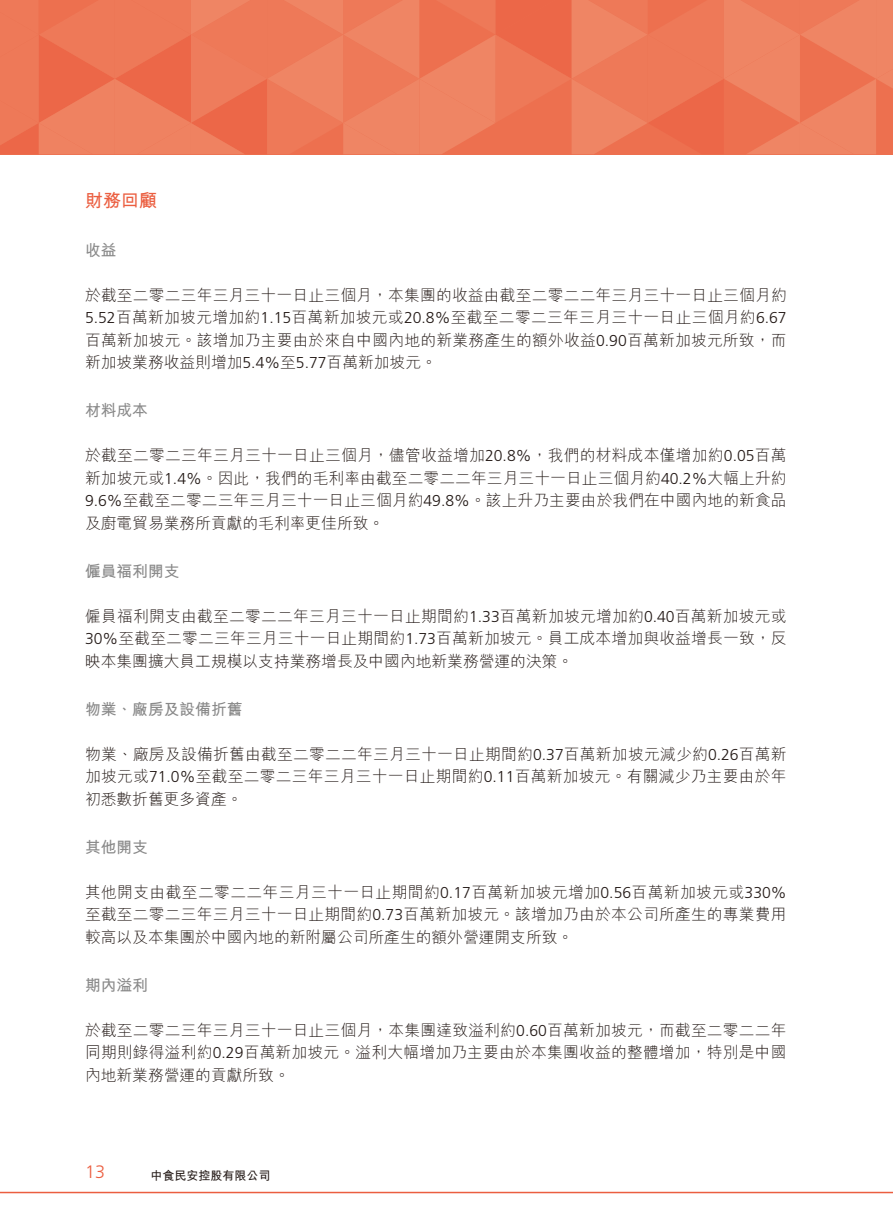
<style>
.page{position:relative;width:893px;height:1212px;background:#fff}
.page>*{position:absolute;margin:0;border:0;box-sizing:border-box;transform-origin:0 0}
.t1{font:700 18px "M Hei HK";color:#eb5e40}
.t2{font:300 18px "Frutiger LT Std";color:#eb5e40}
.t3{font:300 15.75px/22.5px "M Hei HK";letter-spacing:.005em;color:#231916;text-align:justify}
.t4{font:700 15.75px "M Hei HK";color:#898989}
.t5{font:700 12px "M Hei HK";color:#231916}
.s1{font-family:"Frutiger LT Std"}
</style>
<div class="page">
<hr style="left:0;top:1192px;width:893px;height:1px;background:#eb5e40">
<svg style="left:0;top:0;width:893px;height:154px"></svg>
<p class="t1" style="left:85px;top:188px;width:73px">財務回顧</p>
<p class="t4" style="left:85px;top:238px;width:33px">收益</p>
<p class="t3" style="left:85px;top:283px;width:703px">於截至二零二三年三月三十一日止三個月，本集團的收益由截至二零二二年三月三十一日止三個月約<span class="s1">5.52</span>百萬新加坡元增加約<span class="s1">1.15</span>百萬新加坡元或<span class="s1">20.8%</span>至截至二零二三年三月三十一日止三個月約<span class="s1">6.67</span>百萬新加坡元。該增加乃主要由於來自中國內地的新業務產生的額外收益<span class="s1">0.90</span>百萬新加坡元所致，而新加坡業務收益則增加<span class="s1">5.4%</span>至<span class="s1">5.77</span>百萬新加坡元。</p>
<p class="t4" style="left:85px;top:399px;width:64px">材料成本</p>
<p class="t3" style="left:85px;top:444px;width:703px">於截至二零二三年三月三十一日止三個月，儘管收益增加<span class="s1">20.8%</span>，我們的材料成本僅增加約<span class="s1">0.05</span>百萬新加坡元或<span class="s1">1.4%</span>。因此，我們的毛利率由截至二零二二年三月三十一日止三個月約<span class="s1">40.2%</span>大幅上升約<span class="s1">9.6%</span>至截至二零二三年三月三十一日止三個月約<span class="s1">49.8%</span>。該上升乃主要由於我們在中國內地的新食品及廚電貿易業務所貢獻的毛利率更佳所致。</p>
<p class="t4" style="left:85px;top:560px;width:96px">僱員福利開支</p>
<p class="t3" style="left:85px;top:604px;width:703px">僱員福利開支由截至二零二二年三月三十一日止期間約<span class="s1">1.33</span>百萬新加坡元增加約<span class="s1">0.40</span>百萬新加坡元或<span class="s1">30%</span>至截至二零二三年三月三十一日止期間約<span class="s1">1.73</span>百萬新加坡元。員工成本增加與收益增長一致，反映本集團擴大員工規模以支持業務增長及中國內地新業務營運的決策。</p>
<p class="t4" style="left:85px;top:698px;width:159px">物業、廠房及設備折舊</p>
<p class="t3" style="left:85px;top:743px;width:703px">物業、廠房及設備折舊由截至二零二二年三月三十一日止期間約<span class="s1">0.37</span>百萬新加坡元減少約<span class="s1">0.26</span>百萬新加坡元或<span class="s1">71.0%</span>至截至二零二三年三月三十一日止期間約<span class="s1">0.11</span>百萬新加坡元。有關減少乃主要由於年初悉數折舊更多資產。</p>
<p class="t4" style="left:85px;top:836px;width:64px">其他開支</p>
<p class="t3" style="left:85px;top:881px;width:703px">其他開支由截至二零二二年三月三十一日止期間約<span class="s1">0.17</span>百萬新加坡元增加<span class="s1">0.56</span>百萬新加坡元或<span class="s1">330%</span>至截至二零二三年三月三十一日止期間約<span class="s1">0.73</span>百萬新加坡元。該增加乃由於本公司所產生的專業費用較高以及本集團於中國內地的新附屬公司所產生的額外營運開支所致。</p>
<p class="t4" style="left:85px;top:974px;width:64px">期內溢利</p>
<p class="t3" style="left:85px;top:1019px;width:703px">於截至二零二三年三月三十一日止三個月，本集團達致溢利約<span class="s1">0.60</span>百萬新加坡元，而截至二零二二年同期則錄得溢利約<span class="s1">0.29</span>百萬新加坡元。溢利大幅增加乃主要由於本集團收益的整體增加，特別是中國內地新業務營運的貢獻所致。</p>
<p class="t2" style="left:85px;top:1162px;width:22px">13</p>
<p class="t5" style="left:150px;top:1166px;width:122px">中食民安控股有限公司</p>
</div>
